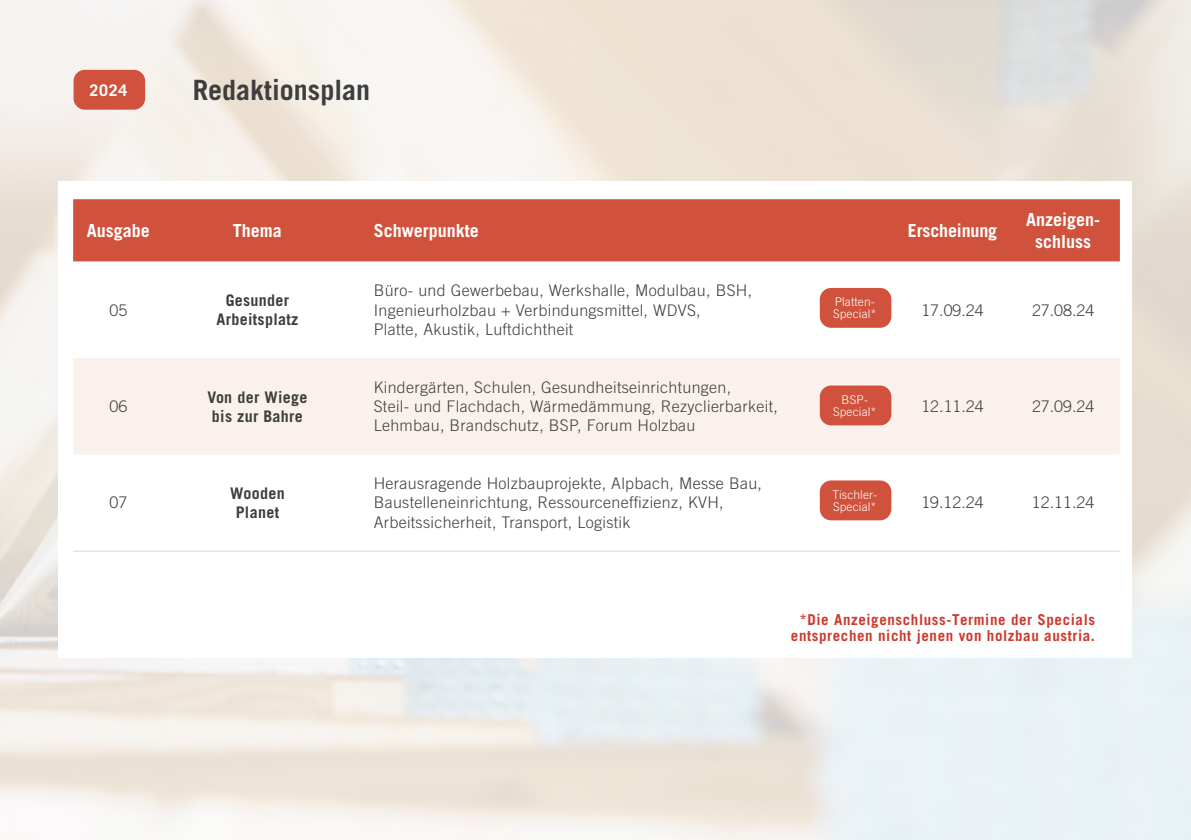
<style>
.page{position:relative;width:1191px;height:840px;background:#fff}
.page>*{position:absolute;margin:0;border:0;box-sizing:border-box;transform-origin:0 0}
.t1{font:700 28px "Trade Gothic LT Std";color:#3e3e3f}
.t2{font:700 18px/21.6px "Trade Gothic LT Std";color:#fff;text-align:center}
.t3{font:300 16px/19.2px "Trade Gothic LT Std";letter-spacing:.02em;color:#3e3e3f}
.t4{font:700 16px/19.2px "Trade Gothic LT Std";letter-spacing:.02em;color:#3e3e3f;text-align:center}
.t5{font:700 16px "Trade Gothic LT Std";color:#fff}
.t6{font:700 15px/16px "Trade Gothic LT Std";letter-spacing:.04em;color:#cb3a2c;text-align:center}
.t7{font:300 12px/12px "Trade Gothic LT Std";letter-spacing:.01em;color:#fff}
</style>
<div class="page">
<img style="left:0;top:0;width:1191px;height:839px">
<div style="left:59px;top:181px;width:1073px;height:477px;background:#fff"></div>
<div style="left:73px;top:199px;width:1046px;height:62px;background:#d0523c"></div>
<svg style="left:73px;top:261px;width:1046px;height:260px"></svg>
<div style="left:73px;top:358px;width:1046px;height:96px;background:#fbf1ec"></div>
<hr style="left:73px;top:550px;width:85px;height:1px;background:#f2cdbd">
<hr style="left:158px;top:550px;width:199px;height:1px;background:#f2cdbd">
<hr style="left:357px;top:550px;width:541px;height:1px;background:#f2cdbd">
<hr style="left:898px;top:550px;width:108px;height:1px;background:#f2cdbd">
<hr style="left:1006px;top:550px;width:113px;height:1px;background:#f2cdbd">
<div style="left:819px;top:288px;width:72px;height:39px;background:#d0523c;border-radius:11px"></div>
<div style="left:819px;top:385px;width:72px;height:40px;background:#d0523c;border-radius:11px"></div>
<div style="left:819px;top:480px;width:72px;height:40px;background:#d0523c;border-radius:11px"></div>
<div style="left:74px;top:70px;width:71px;height:40px;background:#d0523c;border-radius:11px"></div>
<p class="t5" style="left:90px;top:80px;width:39px">2024</p>
<h1 class="t1" style="left:193px;top:73px;width:179px">Redaktionsplan</h1>
<p class="t2" style="left:87px;top:219px;width:64px">Ausgabe</p>
<p class="t2" style="left:233px;top:219px;width:50px">Thema</p>
<p class="t2" style="left:374px;top:219px;width:107px">Schwerpunkte</p>
<p class="t2" style="left:908px;top:219px;width:91px">Erscheinung</p>
<p class="t2" style="left:1026px;top:208px;width:75px">Anzeigen&shy;schluss</p>
<p class="t3" style="left:109px;top:300px;width:19px">05</p>
<p class="t4" style="left:217px;top:290px;width:83px">Gesunder<br>Arbeitsplatz</p>
<p class="t3" style="left:374px;top:281px;width:380px">Büro- und Gewerbebau, Werkshalle, Modulbau, BSH,<br>Ingenieurholzbau + Verbindungsmittel, WDVS,<br>Platte, Akustik, Luftdichtheit</p>
<p class="t3" style="left:109px;top:396px;width:19px">06</p>
<p class="t4" style="left:207px;top:387px;width:102px;text-align:left">Von der Wiege bis zur Bahre</p>
<p class="t3" style="left:374px;top:377px;width:406px">Kindergärten, Schulen, Gesundheitseinrichtungen,<br>Steil- und Flachdach, Wärmedämmung, Rezyclierbarkeit,<br>Lehmbau, Brandschutz, BSP, Forum Holzbau</p>
<p class="t3" style="left:109px;top:492px;width:19px">07</p>
<p class="t4" style="left:230px;top:483px;width:56px">Wooden<br>Planet</p>
<p class="t3" style="left:374px;top:473px;width:390px">Herausragende Holzbauprojekte, Alpbach, Messe Bau,<br>Baustelleneinrichtung, Ressourceneffizienz, KVH,<br>Arbeitssicherheit, Transport, Logistik</p>
<p class="t7" style="left:833px;top:295px;width:45px">Platten-<br>Special*</p>
<p class="t7" style="left:833px;top:393px;width:45px;text-align:center">BSP-<br>Special*</p>
<p class="t7" style="left:832px;top:488px;width:46px">Tischler-<br>Special*</p>
<p class="t3" style="left:921px;top:300px;width:64px">17.09.24</p>
<p class="t3" style="left:1032px;top:300px;width:64px">27.08.24</p>
<p class="t3" style="left:921px;top:396px;width:64px">12.11.24</p>
<p class="t3" style="left:1032px;top:396px;width:64px">27.09.24</p>
<p class="t3" style="left:921px;top:492px;width:64px">19.12.24</p>
<p class="t3" style="left:1032px;top:492px;width:64px">12.11.24</p>
<p class="t6" style="left:791px;top:610px;width:306px">*Die Anzeigenschluss-Termine der Specials entsprechen nicht jenen von holzbau austria.</p>
</div>
